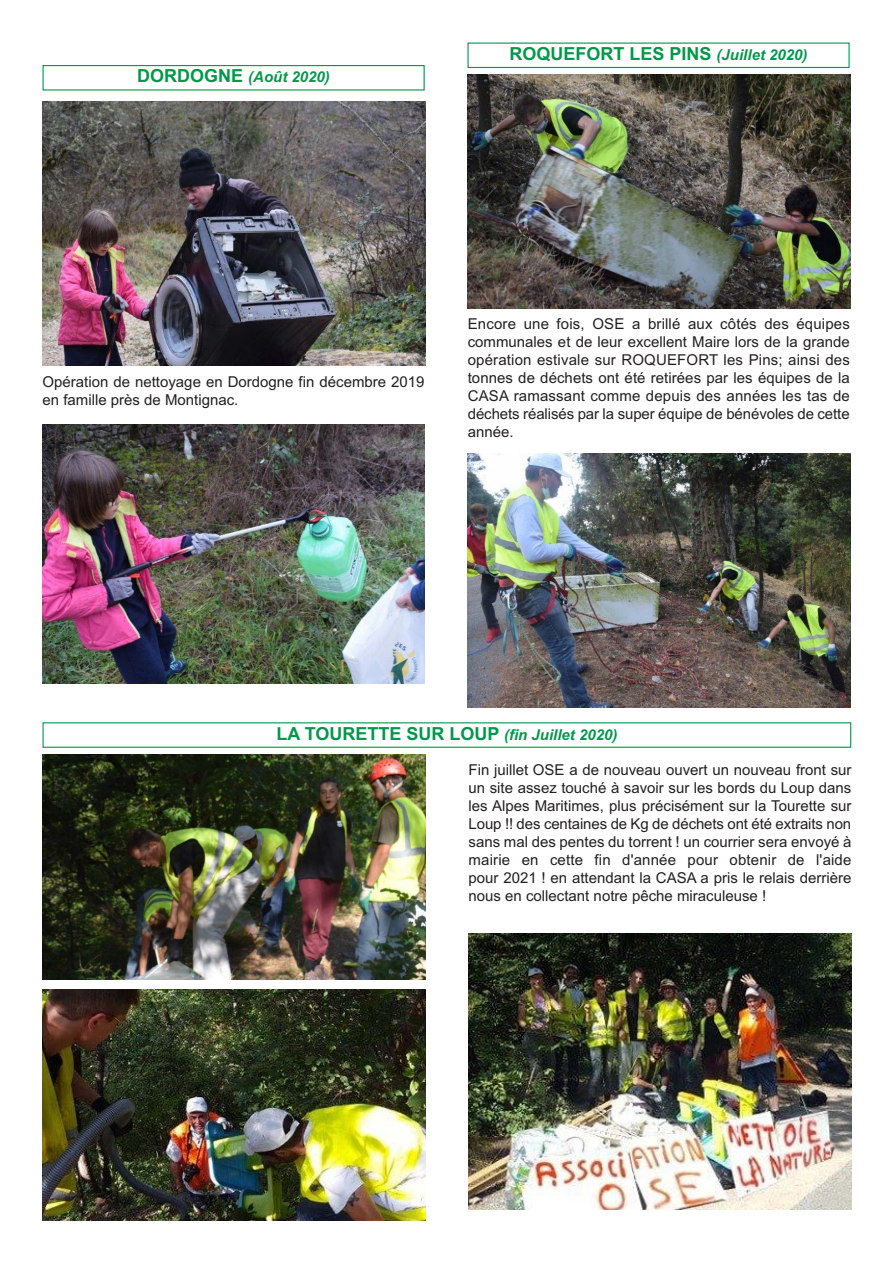
<style>
.page{position:relative;width:893px;height:1263px;background:#fff}
.page>*{position:absolute;margin:0;border:0;box-sizing:border-box;transform-origin:0 0}
.t1{font:700 18px "Arial";color:#00984a}
.t2{font:15px/18px "Arial";color:#231f20;text-align:justify}
.t3{font:italic 700 15px "Arial";color:#00984a}
.s1{font-style:normal;font-size:18px}
.s2{font-style:italic;font-size:15px}
</style>
<div class="page">
<div style="left:43px;top:65px;width:382px;height:26px;border:1px solid #00984a"></div>
<img style="left:43px;top:101px;width:382px;height:265px">
<img style="left:43px;top:424px;width:382px;height:260px">
<div style="left:467px;top:43px;width:383px;height:25px;border:1px solid #00984a"></div>
<img style="left:467px;top:75px;width:383px;height:234px">
<img style="left:468px;top:454px;width:382px;height:253px">
<div style="left:43px;top:722px;width:808px;height:26px;border:1px solid #00984a"></div>
<img style="left:469px;top:933px;width:382px;height:277px">
<img style="left:43px;top:754px;width:382px;height:225px">
<img style="left:43px;top:989px;width:382px;height:231px">
<p class="t3" style="left:137px;top:68px;width:194px"><span class="s1">DORDOGNE</span> (Août 2020)</p>
<p class="t1" style="left:510px;top:43px;width:299px">ROQUEFORT LES PINS <span class="s2">(Juillet 2020)</span></p>
<p class="t2" style="left:43px;top:373px;width:384px">Opération de nettoyage en Dordogne fin décembre 2019 en famille près de Montignac.</p>
<p class="t2" style="left:468px;top:315px;width:384px">Encore une fois, OSE a brillé aux côtés des équipes communales et de leur excellent Maire lors de la grande opération estivale sur ROQUEFORT les Pins; ainsi des tonnes de déchets ont été retirées par les équipes de la CASA ramassant comme depuis des années les tas de déchets réalisés par la super équipe de bénévoles de cette année.</p>
<p class="t1" style="left:276px;top:723px;width:343px">LA TOURETTE SUR LOUP <span class="s2">(fin Juillet 2020)</span></p>
<p class="t2" style="left:469px;top:761px;width:384px">Fin juillet OSE a de nouveau ouvert un nouveau front sur un site assez touché à savoir sur les bords du Loup dans les Alpes Maritimes, plus précisément sur la Tourette sur Loup !! des centaines de Kg de déchets ont été extraits non sans mal des pentes du torrent ! un courrier sera envoyé à mairie en cette fin d'année pour obtenir de l'aide pour 2021 ! en attendant la CASA a pris le relais derrière nous en collectant notre pêche miraculeuse !</p>
</div>
